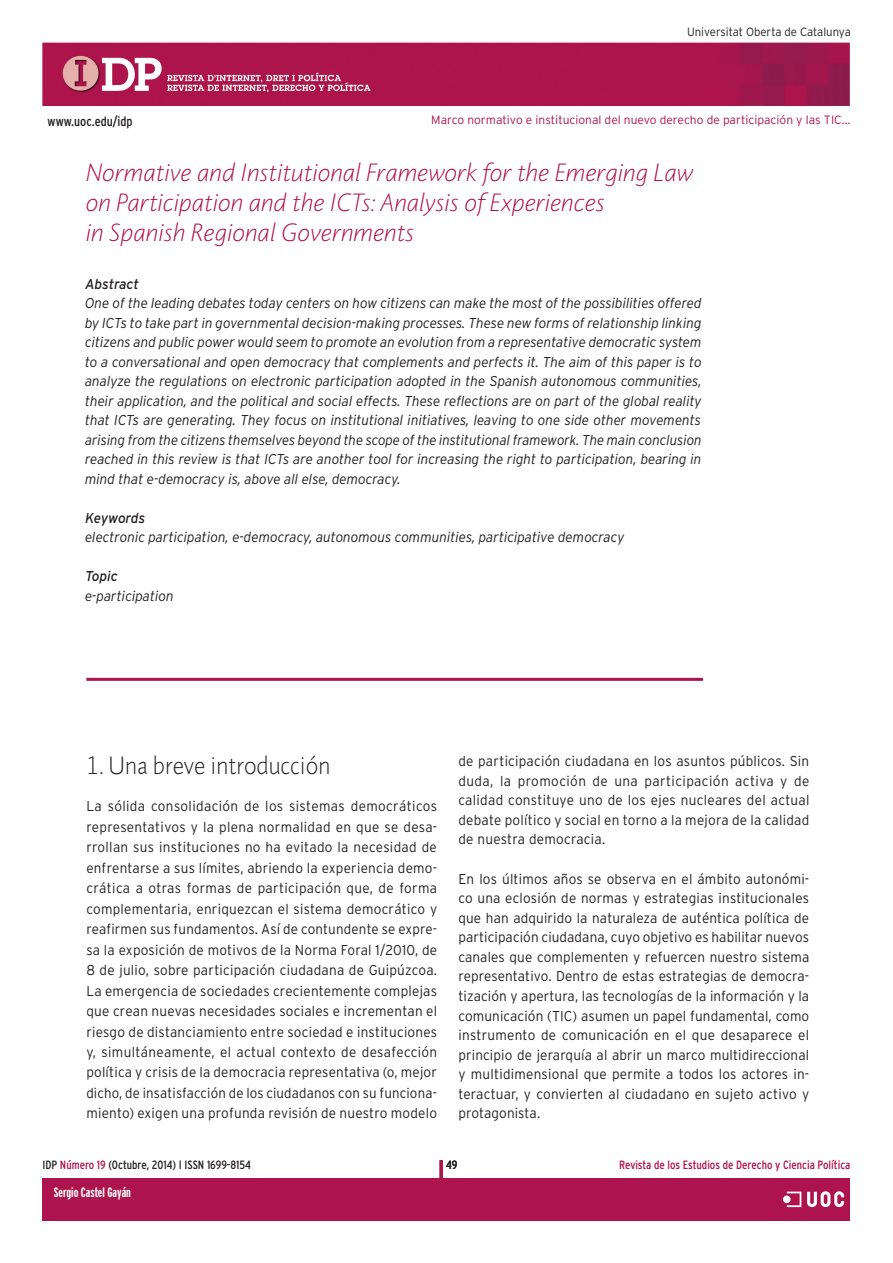
<style>
.page{position:relative;width:893px;height:1263px;background:#fff}
.page>*{position:absolute;margin:0;border:0;box-sizing:border-box;transform-origin:0 0}
.TITOL_ARTICLE{font:italic 300 24px/30px "Pragma ND";color:#ad134c}
._1TITOLTEXTGENERAL{font:300 24px "Pragma ND";color:#231f20;scale:.95 1}
.TEXTGENERAL{font:300 14.25px/19.5px "Interstate";letter-spacing:.02em;color:#231f20;text-align:justify;scale:.95 1}
.TEXTGENERAL-2{font:italic 300 14.25px/19.5px "Interstate";color:#231f20;text-align:justify;scale:.95 1}
.TEXTGENERAL-3{font:italic 14.25px "Interstate";color:#231f20;scale:.95 1}
.TEXTGENERAL-4{font:italic 14.25px "Interstate";letter-spacing:-.02em;color:#231f20;scale:.95 1}
.t1{font:700 extra-condensed 13.5px "Interstate";color:#fff}
.t2{font:condensed 13.5px "Interstate";color:#231f20}
.t3{font:300 12px "Interstate";color:#ad134c}
.t4{font:condensed 12px "Interstate";color:#ad134c}
.t5{font:condensed 12px "Interstate";color:#231f20}
.TEXTSUMARI{font:300 12px "Interstate";color:#231f20;scale:.95 1}
.t6{font:700 extra-condensed 12px "Interstate";color:#fff}
.s1{color:#ad134c}
</style>
<div class="page">
<img style="left:43px;top:43px;width:807px;height:63px">
<div style="left:43px;top:1178px;width:807px;height:42px;background:#ad134c"></div>
<div style="left:783px;top:1195px;width:8px;height:8px;background:#fff;border-radius:50%"></div>
<svg style="left:787px;top:1191px;width:57px;height:17px"></svg>
<hr style="left:440px;top:1160px;width:3px;height:44px;background:#ad134c">
<hr style="left:86px;top:678px;width:617px;height:3px;background:#ad134c">
<p class="t2" style="left:48px;top:113px;width:87px">www.uoc.edu/idp</p>
<p class="TEXTSUMARI" style="left:687px;top:25px;width:174px">Universitat Oberta de Catalunya</p>
<p class="t3" style="left:431px;top:113px;width:421px">Marco normativo e institucional del nuevo derecho de participación y las TIC…</p>
<p class="TITOL_ARTICLE" style="left:85px;top:158px;width:609px">Normative and Institutional Framework for the Emerging Law on Participation and the ICTs: Analysis of Experiences<br>in Spanish Regional Governments</p>
<p class="TEXTGENERAL-3" style="left:85px;top:276px;width:58px">Abstract</p>
<p class="TEXTGENERAL-2" style="left:85px;top:293px;width:651px">One of the leading debates today centers on how citizens can make the most of the possibilities offered by ICTs to take part in governmental decision-making processes. These new forms of relationship linking citizens and public power would seem to promote an evolution from a representative democratic system to a conversational and open democracy that complements and perfects it. The aim of this paper is to analyze the regulations on electronic participation adopted in the Spanish autonomous communities, their application, and the political and social effects. These reflections are on part of the global reality that ICTs are generating. They focus on institutional initiatives, leaving to one side other movements arising from the citizens themselves beyond the scope of the institutional framework. The main conclusion reached in this review is that ICTs are another tool for increasing the right to participation, bearing in mind that e-democracy is, above all else, democracy.</p>
<p class="TEXTGENERAL-4" style="left:85px;top:510px;width:65px">Keywords</p>
<p class="TEXTGENERAL-2" style="left:85px;top:527px;width:569px">electronic participation, e-democracy, autonomous communities, participative democracy</p>
<p class="TEXTGENERAL-3" style="left:85px;top:568px;width:36px">Topic</p>
<p class="TEXTGENERAL-2" style="left:85px;top:586px;width:95px">e-participation</p>
<p class="_1TITOLTEXTGENERAL" style="left:86px;top:750px;width:258px">1. Una breve introducción</p>
<p class="TEXTGENERAL" style="left:86px;top:796px;width:371px;line-height:20.5px">La sólida consolidación de los sistemas democráticos representativos y la plena normalidad en que se desa&shy;rrollan sus instituciones no ha evitado la necesidad de enfrentarse a sus límites, abriendo la experiencia demo&shy;crática a otras formas de participación que, de forma complementaria, enriquezcan el sistema democrático y reafirmen sus fundamentos. Así de contundente se expre&shy;sa la exposición de motivos de la Norma Foral 1/2010, de 8 de julio, sobre participación ciudadana de Guipúzcoa.<br>La emergencia de sociedades crecientemente complejas que crean nuevas necesidades sociales e incrementan el riesgo de distanciamiento entre sociedad e instituciones y, simultáneamente, el actual contexto de desafección política y crisis de la democracia representativa (o, mejor dicho, de insatisfacción de los ciudadanos con su funciona&shy;miento) exigen una profunda revisión de nuestro modelo</p>
<p class="TEXTGENERAL" style="left:458px;top:751px;width:371px">de participación ciudadana en los asuntos públicos. Sin duda, la promoción de una participación activa y de calidad constituye uno de los ejes nucleares del actual debate político y social en torno a la mejora de la calidad de nuestra democracia.</p>
<p class="TEXTGENERAL" style="left:458px;top:869px;width:371px">En los últimos años se observa en el ámbito autonómi&shy;co una eclosión de normas y estrategias institucionales que han adquirido la naturaleza de auténtica política de participación ciudadana, cuyo objetivo es habilitar nuevos canales que complementen y refuercen nuestro sistema representativo. Dentro de estas estrategias de democra&shy;tización y apertura, las tecnologías de la información y la comunicación (TIC) asumen un papel fundamental, como instrumento de comunicación en el que desaparece el principio de jerarquía al abrir un marco multidireccional y multidimensional que permite a todos los actores in&shy;teractuar, y convierten al ciudadano en sujeto activo y protagonista.</p>
<p class="t5" style="left:446px;top:1158px;width:13px">49</p>
<p class="t5" style="left:43px;top:1158px;width:210px">IDP <span class="s1">Número 19</span> (Octubre, 2014) I ISSN 1699-8154</p>
<p class="t4" style="left:619px;top:1158px;width:233px">Revista de los Estudios de Derecho y Ciencia Política</p>
<p class="t1" style="left:54px;top:1185px;width:62px">Jose R. Agustin</p>
<p class="t1" style="left:54px;top:1185px;width:79px">Sergio Castel Gayán</p>
<p class="t6" style="left:54px;top:1185px;width:31px">Eloi Puig</p>
<p class="t6" style="left:59px;top:1185px;width:31px">Eloi Puig</p>
</div>
